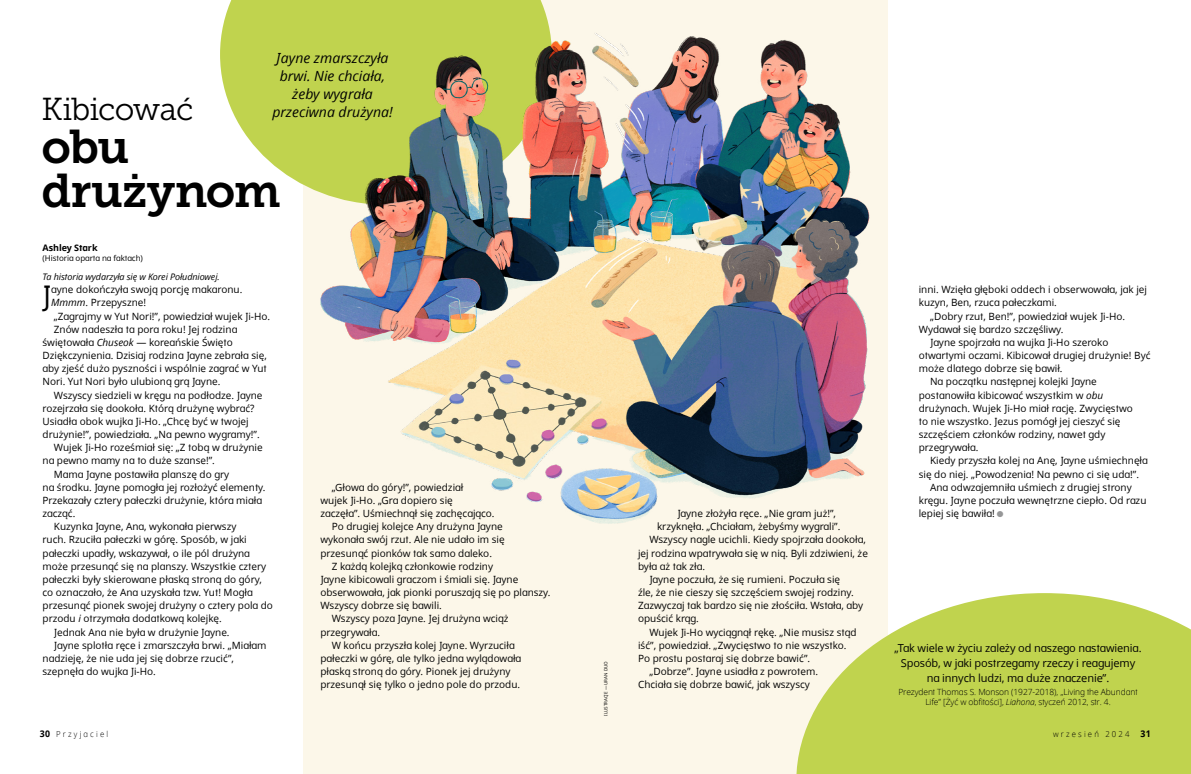
<style>
.page{position:relative;width:1191px;height:774px;background:#fff}
.page>*{position:absolute;margin:0;border:0;box-sizing:border-box;transform-origin:0 0}
.t1{font:47.1px/43.5px "Museo Slablds Lat 700";letter-spacing:-.025em;color:#000}
.t2{font:31.7px "Museo Slablds Lat 300";letter-spacing:-.03em;color:#000}
.p1_first{font:28.4px "Dots Solidlds Lat";color:#000}
.p1_kicker{font:italic 14px/18px "Dots Solidlds Lat";color:#000;text-align:center}
.p1_aside_quote_first{font:11px/15px "Dots Solidlds Lat";letter-spacing:-.01em;color:#000;text-align:center}
.p1{font:10px/13.2px "Dots Solidlds Lat";color:#000}
.p1_first-2{font:10px/13.2px "Dots Solidlds Lat";color:#000}
.p1_bio{font:italic 9px "Dots Solidlds Lat";letter-spacing:-.01em;color:#000}
.p1_author-name{font:700 9px "Dots Solidlds Lat";letter-spacing:-.005em;color:#000}
.p1_aside_quote_citation{font:300 8.5px/10.1px "Dots Solidlds Lat";letter-spacing:-.01em;color:#000;text-align:center}
.t3{font:300 8.2px "Dots Solidlds Lat";letter-spacing:.28em;color:#000;scale:.95 1}
.p1_author-role{font:8px "Dots Solidlds Lat";letter-spacing:-.005em;color:#000}
.p1_figure_image_credit_first{font:4.5px "Dots Solidlds Lat";color:#000}
.s1{font-style:italic}
.s2{font-family:"Ding P Ilds Dpi";font-size:8.5px;color:#969798}
.s3{font-weight:700;font-size:9.2px}
</style>
<div class="page">
<div style="left:303px;top:0;width:584px;height:774px;background:#fcf7e9"></div>
<svg style="left:220px;top:0;width:328px;height:182px;fill:#c0d34e"></svg>
<img style="left:298px;top:21px;width:572px;height:503px">
<img style="left:695px;top:236px;width:27px;height:15px">
<svg style="left:796px;top:593px;width:395px;height:181px;fill:#c0d34e"></svg>
<p class="p1_kicker" style="left:272px;top:49px;width:122px">Jayne zmarszczyła brwi. Nie chciała, żeby wygrała przeciwna drużyna!</p>
<p class="t2" style="left:41px;top:85px;width:153px">Kibicować</p>
<p class="t1" style="left:41px;top:123px;width:241px">obu drużynom</p>
<p class="p1_author-name" style="left:43px;top:240px;width:57px">Ashley Stark</p>
<p class="p1_author-role" style="left:43px;top:252px;width:102px">(Historia oparta na faktach)</p>
<p class="p1_bio" style="left:43px;top:270px;width:179px">Ta historia wydarzyła się w Korei Południowej.</p>
<p class="p1_first" style="left:42px;top:275px;width:11px">J</p>
<p class="p1_first-2" style="left:51px;top:283px;width:193px">ayne dokończyła swoją porcję makaronu.<br><span class="s1">Mmmm</span>. Przepyszne!</p>
<p class="p1" style="left:54px;top:309px;width:218px">„Zagrajmy w Yut Nori!”, powiedział wujek Ji-Ho.</p>
<p class="p1" style="left:43px;top:322px;width:226px;text-indent:11px">Znów nadeszła ta pora roku! Jej rodzina świętowała <span class="s1">Chuseok</span> — koreańskie Święto Dziękczynienia. Dzisiaj rodzina Jayne zebrała się, aby zjeść dużo pyszności i wspólnie zagrać w Yut Nori. Yut Nori było ulubioną grą Jayne.</p>
<p class="p1" style="left:43px;top:388px;width:221px;text-indent:11px">Wszyscy siedzieli w kręgu na podłodze. Jayne rozejrzała się dookoła. Którą drużynę wybrać?<br>Usiadła obok wujka Ji-Ho. „Chcę być w twojej drużynie!”, powiedziała. „Na pewno wygramy!”.</p>
<p class="p1" style="left:43px;top:441px;width:222px;text-indent:11px">Wujek Ji-Ho roześmiał się: „Z tobą w drużynie na pewno mamy na to duże szanse!”.</p>
<p class="p1" style="left:43px;top:467px;width:224px;text-indent:11px">Mama Jayne postawiła planszę do gry<br>na środku. Jayne pomogła jej rozłożyć elementy.<br>Przekazały cztery pałeczki drużynie, która miała zacząć.</p>
<p class="p1" style="left:43px;top:520px;width:232px;text-indent:11px">Kuzynka Jayne, Ana, wykonała pierwszy<br>ruch. Rzuciła pałeczki w górę. Sposób, w jaki pałeczki upadły, wskazywał, o ile pól drużyna może przesunąć się na planszy. Wszystkie cztery pałeczki były skierowane płaską stroną do góry, co oznaczało, że Ana uzyskała tzw. Yut! Mogła przesunąć pionek swojej drużyny o cztery pola do przodu <span class="s1">i</span> otrzymała dodatkową kolejkę.</p>
<p class="p1" style="left:54px;top:625px;width:177px">Jednak Ana nie była w drużynie Jayne.</p>
<p class="p1" style="left:43px;top:639px;width:225px;text-indent:11px">Jayne splotła ręce i zmarszczyła brwi. „Miałam nadzieję, że nie uda jej się dobrze rzucić”, szepnęła do wujka Ji-Ho.</p>
<p class="p1" style="left:320px;top:480px;width:176px;text-indent:11px">„Głowa do góry!”, powiedział<br>wujek Ji-Ho. „Gra dopiero się zaczęła”. Uśmiechnął się zachęcająco.</p>
<p class="p1" style="left:320px;top:520px;width:186px;text-indent:11px">Po drugiej kolejce Any drużyna Jayne wykonała swój rzut. Ale nie udało im się przesunąć pionków tak samo daleko.</p>
<p class="p1" style="left:320px;top:559px;width:232px;text-indent:11px">Z każdą kolejką członkowie rodziny<br>Jayne kibicowali graczom i śmiali się. Jayne obserwowała, jak pionki poruszają się po planszy.<br>Wszyscy dobrze się bawili.</p>
<p class="p1" style="left:320px;top:612px;width:189px;text-indent:11px">Wszyscy poza Jayne. Jej drużyna wciąż przegrywała.</p>
<p class="p1" style="left:320px;top:639px;width:202px;text-indent:11px">W końcu przyszła kolej Jayne. Wyrzuciła pałeczki w górę, ale tylko jedna wylądowała płaską stroną do góry. Pionek jej drużyny przesunął się tylko o jedno pole do przodu.</p>
<p class="p1_figure_image_credit_first" style="left:603px;top:716px;width:56px;rotate:-90deg">ILUSTRACJE — URAN DUO</p>
<p class="p1" style="left:657px;top:507px;width:185px;text-indent:20px">Jayne złożyła ręce. „Nie gram już!”, krzyknęła. „Chciałam, żebyśmy wygrali”.</p>
<p class="p1" style="left:638px;top:533px;width:231px;text-indent:11px">Wszyscy nagle ucichli. Kiedy spojrzała dookoła, jej rodzina wpatrywała się w nią. Byli zdziwieni, że była aż tak zła.</p>
<p class="p1" style="left:638px;top:573px;width:227px;text-indent:11px">Jayne poczuła, że się rumieni. Poczuła się<br>źle, że nie cieszy się szczęściem swojej rodziny.<br>Zazwyczaj tak bardzo się nie złościła. Wstała, aby opuścić krąg.</p>
<p class="p1" style="left:638px;top:625px;width:220px;text-indent:11px">Wujek Ji-Ho wyciągnął rękę. „Nie musisz stąd iść”, powiedział. „Zwycięstwo to nie wszystko.<br>Po prostu postaraj się dobrze bawić”.</p>
<p class="p1" style="left:638px;top:665px;width:182px;text-indent:11px">„Dobrze”. Jayne usiadła z powrotem.<br>Chciała się dobrze bawić, jak wszyscy</p>
<p class="p1" style="left:918px;top:283px;width:230px">inni. Wzięła głęboki oddech i obserwowała, jak jej kuzyn, Ben, rzuca pałeczkami.</p>
<p class="p1" style="left:918px;top:309px;width:208px;text-indent:11px">„Dobry rzut, Ben!”, powiedział wujek Ji-Ho.<br>Wydawał się bardzo szczęśliwy.</p>
<p class="p1" style="left:918px;top:336px;width:233px;text-indent:11px">Jayne spojrzała na wujka Ji-Ho szeroko otwartymi oczami. Kibicował drugiej drużynie! Być może dlatego dobrze się bawił.</p>
<p class="p1" style="left:918px;top:375px;width:215px;text-indent:11px">Na początku następnej kolejki Jayne postanowiła kibicować wszystkim w <span class="s1">obu </span>drużynach. Wujek Ji-Ho miał rację. Zwycięstwo to nie wszystko. Jezus pomógł jej cieszyć się szczęściem członków rodziny, nawet gdy przegrywała.</p>
<p class="p1" style="left:918px;top:454px;width:231px;text-indent:11px">Kiedy przyszła kolej na Anę, Jayne uśmiechnęła się do niej. „Powodzenia! Na pewno ci się uda!”.</p>
<p class="p1" style="left:918px;top:480px;width:229px;text-indent:11px">Ana odwzajemniła uśmiech z drugiej strony kręgu. Jayne poczuła wewnętrzne ciepło. Od razu lepiej się bawiła! <span class="s2">●</span></p>
<p class="p1_aside_quote_first" style="left:894px;top:640px;width:249px">„Tak wiele w życiu zależy od naszego nastawienia.<br>Sposób, w jaki postrzegamy rzeczy i reagujemy na innych ludzi, ma duże znaczenie”.</p>
<p class="p1_aside_quote_citation" style="left:898px;top:686px;width:241px">Prezydent Thomas S. Monson (1927-2018), „Living the Abundant<br>Life” [Żyć w obfitości], <span class="s1">Liahona</span>, styczeń 2012, str. 4.</p>
<p class="t3" style="left:40px;top:728px;width:74px"><span class="s3">30</span> Przyjaciel</p>
<p class="t3" style="left:1053px;top:728px;width:104px">wrzesień 2024 <span class="s3">31</span></p>
</div>
